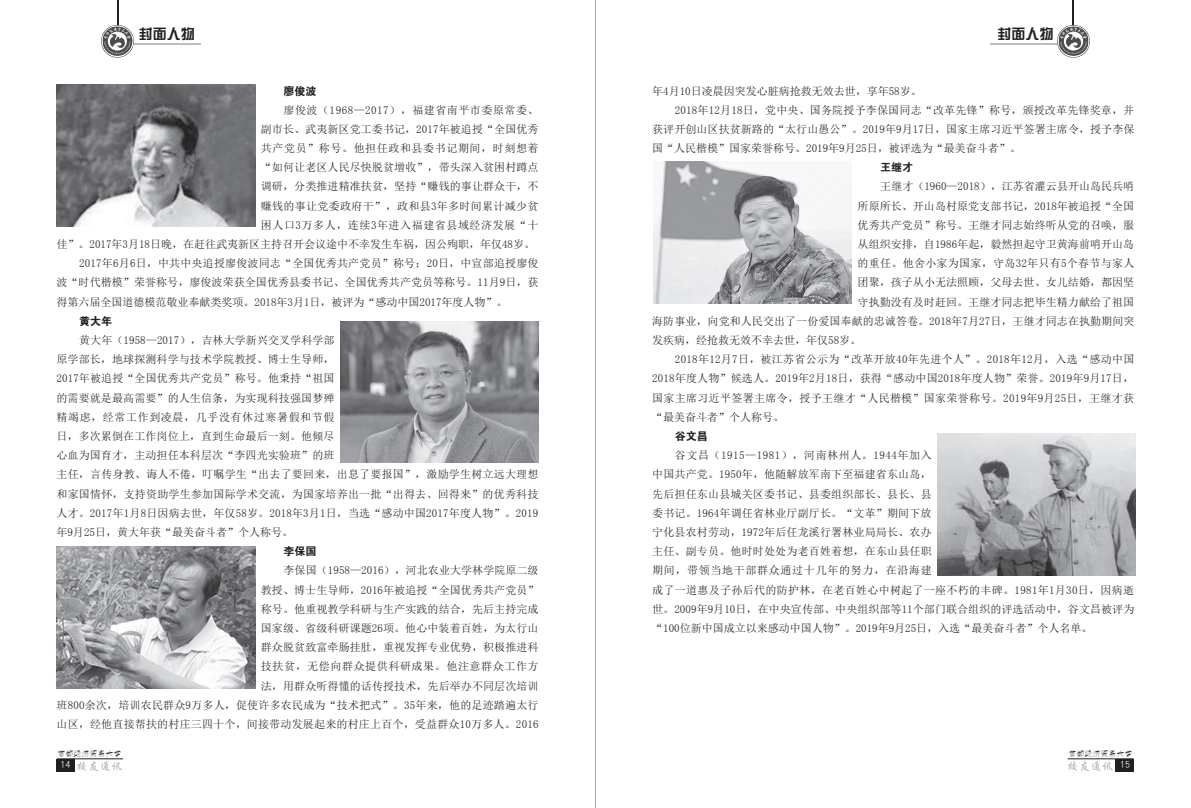
<style>
.page{position:relative;width:1191px;height:808px;background:#fff}
.page>*{position:absolute;margin:0;border:0;box-sizing:border-box;transform-origin:0 0}
.t1{font:14px "H Yk 1 gj";color:#231f20}
.t2{font:11px/19.2px "Sim Sun";letter-spacing:.01em;color:#231f20}
.t3{font:11px "Sim Sun";letter-spacing:.03em;color:#231f20}
.t4{font:11px "Sim Sun";letter-spacing:.045em;color:#231f20}
.t5{font:11px "Sim Sun";letter-spacing:.05em;color:#231f20}
.t6{font:11px "Sim Sun";letter-spacing:.055em;color:#231f20}
.t7{font:11px "FZDHTJW GB1 0";color:#231f20}
.t8{font:10px "H Yg 2 gj";color:#fff}
.t9{font:8px "H Yg 4 gj";color:#231f20}
</style>
<div class="page">
<hr style="left:118px;top:0;width:1px;height:44px;background:#231f20">
<hr style="left:115px;top:44px;width:86px;height:1px;background:#bcbdc0">
<hr style="left:1067px;top:758px;width:66px;height:1px;background:#231f20">
<div style="left:1115px;top:758px;width:19px;height:13px;background:#231f20"></div>
<hr style="left:57px;top:758px;width:66px;height:1px;background:#231f20">
<div style="left:56px;top:758px;width:19px;height:13px;background:#231f20"></div>
<svg style="left:101px;top:25px;width:33px;height:33px"></svg>
<hr style="left:1072px;top:0;width:1px;height:44px;background:#231f20">
<hr style="left:990px;top:44px;width:91px;height:1px;background:#bcbdc0">
<svg style="left:1057px;top:25px;width:32px;height:33px"></svg>
<img style="left:1058px;top:26px;width:30px;height:30px">
<svg style="left:77px;top:761px;width:45px;height:10px"></svg>
<svg style="left:1068px;top:761px;width:44px;height:10px"></svg>
<hr style="left:595px;top:0;width:1px;height:808px;background:#a8a9ad">
<img style="left:57px;top:85px;width:198px;height:141px">
<img style="left:340px;top:321px;width:199px;height:142px">
<img style="left:57px;top:546px;width:198px;height:142px">
<img style="left:653px;top:162px;width:199px;height:141px">
<img style="left:937px;top:434px;width:198px;height:141px">
<p class="t1" style="left:139px;top:27px;width:57px">封面人物</p>
<p class="t1" style="left:997px;top:27px;width:57px">封面人物</p>
<p class="t7" style="left:283px;top:85px;width:34px">廖俊波</p>
<p class="t4" style="left:283px;top:104px;width:256px">廖俊波（1968—2017），福建省南平市委原常委、</p>
<p class="t2" style="left:261px;top:119px;width:279px">副市长、武夷新区党工委书记，2017年被追授“全国优秀</p>
<p class="t6" style="left:261px;top:143px;width:279px">共产党员”称号。他担任政和县委书记期间，时刻想着</p>
<p class="t2" style="left:261px;top:158px;width:279px">“如何让老区人民尽快脱贫增收”，带头深入贫困村蹲点</p>
<p class="t2" style="left:261px;top:177px;width:279px">调研，分类推进精准扶贫，坚持“赚钱的事让群众干，不</p>
<p class="t3" style="left:261px;top:200px;width:279px">赚钱的事让党委政府干”，政和县3年多时间累计减少贫</p>
<p class="t5" style="left:261px;top:219px;width:279px">困人口3万多人，连续3年进入福建省县域经济发展“十</p>
<p class="t2" style="left:56px;top:235px;width:480px">佳”。2017年3月18日晚，在赶往武夷新区主持召开会议途中不幸发生车祸，因公殉职，年仅48岁。</p>
<p class="t2" style="left:79px;top:254px;width:461px">2017年6月6日，中共中央追授廖俊波同志“全国优秀共产党员”称号；20日，中宣部追授廖俊</p>
<p class="t2" style="left:56px;top:273px;width:483px">波“时代楷模”荣誉称号，廖俊波荣获全国优秀县委书记、全国优秀共产党员等称号。11月9日，获</p>
<p class="t2" style="left:56px;top:292px;width:452px">得第六届全国道德模范敬业奉献类奖项。2018年3月1日，被评为“感动中国2017年度人物”。</p>
<p class="t7" style="left:79px;top:315px;width:34px">黄大年</p>
<p class="t2" style="left:56px;top:331px;width:483px;text-indent:23px">黄大年（1958—2017），吉林大学新兴交叉学科学部<br>原学部长，地球探测科学与技术学院教授、博士生导师，<br>2017年被追授“全国优秀共产党员”称号。他秉持“祖国<br>的需要就是最高需要”的人生信条，为实现科技强国梦殚<br>精竭虑，经常工作到凌晨，几乎没有休过寒暑假和节假<br>日，多次累倒在工作岗位上，直到生命最后一刻。他倾尽<br>心血为国育才，主动担任本科层次“李四光实验班”的班<br>主任，言传身教、诲人不倦，叮嘱学生“出去了要回来，出息了要报国”，激励学生树立远大理想和家国情怀，支持资助学生参加国际学术交流，为国家培养出一批“出得去、回得来”的优秀科技人才。2017年1月8日因病去世，年仅58岁。2018年3月1日，当选“感动中国2017年度人物”。2019年9月25日，黄大年获“最美奋斗者”个人称号。</p>
<p class="t7" style="left:283px;top:545px;width:34px">李保国</p>
<p class="t2" style="left:56px;top:561px;width:483px;text-align:right">李保国（1958—2016），河北农业大学林学院原二级<br>教授、博士生导师，2016年被追授“全国优秀共产党员”<br>称号。他重视教学科研与生产实践的结合，先后主持完成<br>国家级、省级科研课题26项。他心中装着百姓，为太行山<br>群众脱贫致富牵肠挂肚，重视发挥专业优势，积极推进科<br>技扶贫，无偿向群众提供科研成果。他注意群众工作方<br>法，用群众听得懂的话传授技术，先后举办不同层次培训<br>班800余次，培训农民群众9万多人，促使许多农民成为“技术把式”。35年来，他的足迹踏遍太行山区，经他直接帮扶的村庄三四十个，间接带动发展起来的村庄上百个，受益群众10万多人。2016</p>
<p class="t9" style="left:57px;top:750px;width:66px">首都经济贸易大学</p>
<p class="t8" style="left:60px;top:759px;width:12px">14</p>
<p class="t2" style="left:652px;top:81px;width:271px">年4月10日凌晨因突发心脏病抢救无效去世，享年58岁。</p>
<p class="t2" style="left:675px;top:100px;width:461px">2018年12月18日，党中央、国务院授予李保国同志“改革先锋”称号，颁授改革先锋奖章，并</p>
<p class="t2" style="left:652px;top:119px;width:484px">获评开创山区扶贫新路的“太行山愚公”。2019年9月17日，国家主席习近平签署主席令，授予李保</p>
<p class="t2" style="left:652px;top:139px;width:370px">国“人民楷模”国家荣誉称号。2019年9月25日，被评选为“最美奋斗者”。</p>
<p class="t7" style="left:880px;top:161px;width:34px">王继才</p>
<p class="t2" style="left:880px;top:177px;width:255px">王继才（1960—2018），江苏省灌云县开山岛民兵哨</p>
<p class="t2" style="left:857px;top:196px;width:278px">所原所长、开山岛村原党支部书记，2018年被追授“全国</p>
<p class="t2" style="left:857px;top:215px;width:278px">优秀共产党员”称号。王继才同志始终听从党的召唤，服</p>
<p class="t2" style="left:857px;top:235px;width:278px">从组织安排，自1986年起，毅然担起守卫黄海前哨开山岛</p>
<p class="t2" style="left:857px;top:254px;width:278px">的重任。他舍小家为国家，守岛32年只有5个春节与家人</p>
<p class="t2" style="left:857px;top:273px;width:278px">团聚，孩子从小无法照顾，父母去世、女儿结婚，都因坚</p>
<p class="t2" style="left:857px;top:292px;width:278px">守执勤没有及时赶回。王继才同志把毕生精力献给了祖国</p>
<p class="t2" style="left:652px;top:311px;width:484px">海防事业，向党和人民交出了一份爱国奉献的忠诚答卷。2018年7月27日，王继才同志在执勤期间突</p>
<p class="t2" style="left:652px;top:331px;width:210px">发疾病，经抢救无效不幸去世，年仅58岁。</p>
<p class="t2" style="left:675px;top:350px;width:461px">2018年12月7日，被江苏省公示为“改革开放40年先进个人”。2018年12月，入选“感动中国</p>
<p class="t2" style="left:652px;top:369px;width:483px">2018年度人物”候选人。2019年2月18日，获得“感动中国2018年度人物”荣誉。2019年9月17日，</p>
<p class="t3" style="left:652px;top:392px;width:483px">国家主席习近平签署主席令，授予王继才“人民楷模”国家荣誉称号。2019年9月25日，王继才获</p>
<p class="t2" style="left:652px;top:407px;width:133px">“最美奋斗者”个人称号。</p>
<p class="t7" style="left:675px;top:430px;width:34px">谷文昌</p>
<p class="t2" style="left:652px;top:446px;width:483px;text-indent:23px">谷文昌（1915—1981），河南林州人。1944年加入<br>中国共产党。1950年，他随解放军南下至福建省东山岛，<br>先后担任东山县城关区委书记、县委组织部长、县长、县<br>委书记。1964年调任省林业厅副厅长。“文革”期间下放<br>宁化县农村劳动，1972年后任龙溪行署林业局局长、农办<br>主任、副专员。他时时处处为老百姓着想，在东山县任职<br>期间，带领当地干部群众通过十几年的努力，在沿海建<br>成了一道惠及子孙后代的防护林，在老百姓心中树起了一座不朽的丰碑。1981年1月30日，因病逝世。2009年9月10日，在中央宣传部、中央组织部等11个部门联合组织的评选活动中，谷文昌被评为“100位新中国成立以来感动中国人物”。2019年9月25日，入选“最美奋斗者”个人名单。</p>
<p class="t9" style="left:1068px;top:750px;width:65px">首都经济贸易大学</p>
<p class="t8" style="left:1120px;top:759px;width:11px">15</p>
</div>
